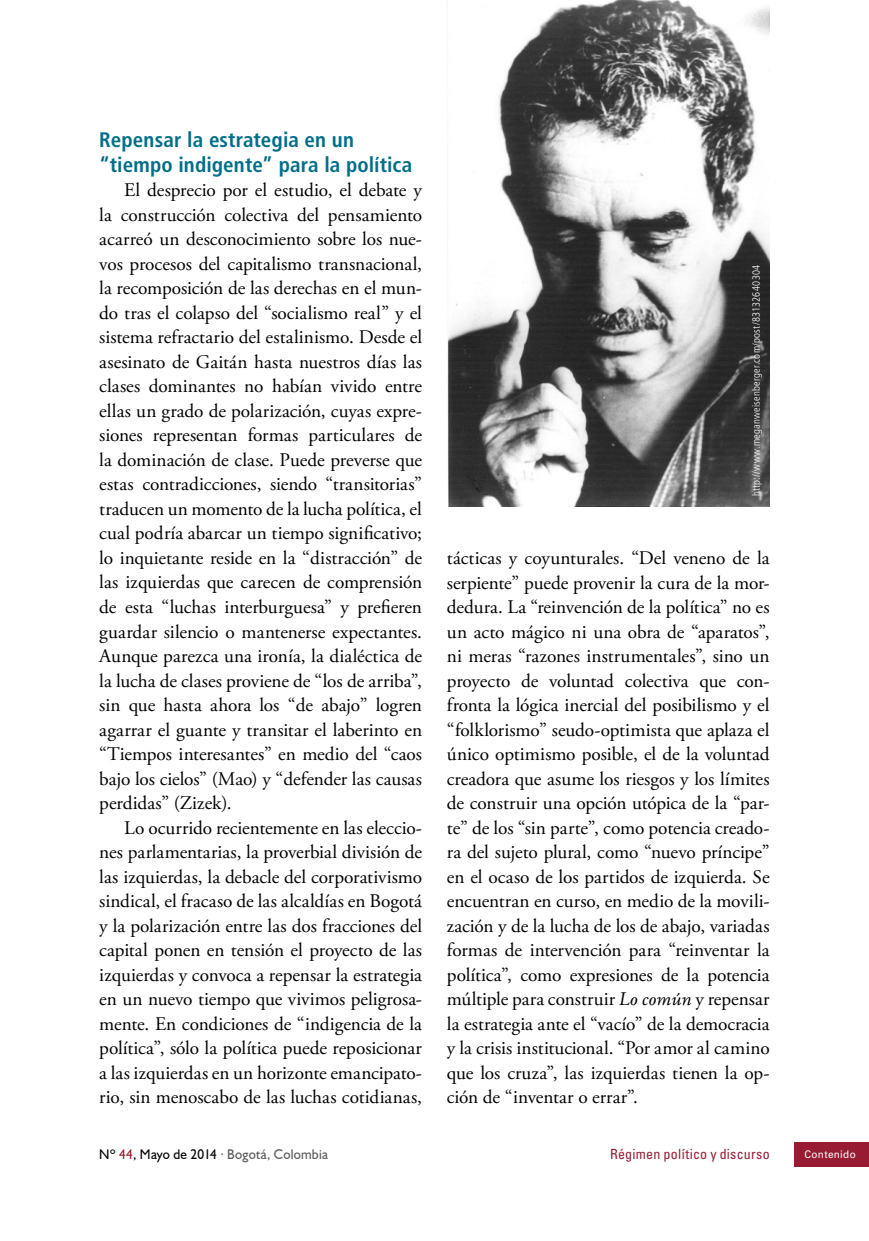
<style>
.page{position:relative;width:869px;height:1241px;background:#fff}
.page>*{position:absolute;margin:0;border:0;box-sizing:border-box;transform-origin:0 0}
.t1{font:700 condensed 21px/24.5px "Frutiger LT Std";letter-spacing:.005em;color:#006e88}
.t2{font:19.25px/24.5px "Adobe Garamond Pro";letter-spacing:-.005em;color:#000;text-align:justify}
.t3{font:14px "Humanist 521 BT";letter-spacing:.02em;color:#58595b;scale:.95 1}
.t4{font:condensed 14px "Univers LT Std";letter-spacing:.02em;color:#971b32}
.t5{font:300 condensed 10.5px "Frutiger LT Std";letter-spacing:.025em;color:#fff}
.t6{font:10.5px "Univers LT Std";letter-spacing:.035em;color:#fff;scale:.95 1}
.s1{font-style:italic}
.s2{color:#000}
.s3{color:#971b32}
</style>
<div class="page">
<div style="left:794px;top:1141px;width:74px;height:25px;background:#971b32"></div>
<img style="left:447px;top:0;width:322px;height:506px">
<p class="t1" style="left:99px;top:128px;width:314px">Repensar la estrategia en un “tiempo indigente” para la política</p>
<p class="t2" style="left:99px;top:178px;width:324px;text-indent:25px">El desprecio por el estudio, el debate y la construcción colectiva del pensamiento acarreó un desconocimiento sobre los nue&shy;vos procesos del capitalismo transnacional, la recomposición de las derechas en el mun&shy;do tras el colapso del “socialismo real” y el sistema refractario del estalinismo. Desde el asesinato de Gaitán hasta nuestros días las clases dominantes no habían vivido entre ellas un grado de polarización, cuyas expre&shy;siones representan formas particulares de la dominación de clase. Puede preverse que estas contradicciones, siendo “transitorias” traducen un momento de la lucha política, el cual podría abarcar un tiempo significativo; lo inquietante reside en la “distracción” de las izquierdas que carecen de comprensión de esta “luchas interburguesa” y prefieren guardar silencio o mantenerse expectantes.<br>Aunque parezca una ironía, la dialéctica de la lucha de clases proviene de “los de arriba”, sin que hasta ahora los “de abajo” logren agarrar el guante y transitar el laberinto en “Tiempos interesantes” en medio del “caos bajo los cielos” (Mao) y “defender las causas perdidas” (Zizek).</p>
<p class="t2" style="left:99px;top:815px;width:324px;text-indent:25px">Lo ocurrido recientemente en las eleccio&shy;nes parlamentarias, la proverbial división de las izquierdas, la debacle del corporativismo sindical, el fracaso de las alcaldías en Bogotá y la polarización entre las dos fracciones del capital ponen en tensión el proyecto de las izquierdas y convoca a repensar la estrategia en un nuevo tiempo que vivimos peligrosa&shy;mente. En condiciones de “indigencia de la política”, sólo la política puede reposicionar a las izquierdas en un horizonte emancipato&shy;rio, sin menoscabo de las luchas cotidianas,</p>
<p class="t5" style="left:749px;top:496px;width:233px;rotate:-90deg">http://www.meganweisenberger.com/post/83132640304</p>
<p class="t2" style="left:446px;top:546px;width:324px">tácticas y coyunturales. “Del veneno de la serpiente” puede provenir la cura de la mor&shy;dedura. La “reinvención de la política” no es un acto mágico ni una obra de “aparatos”, ni meras “razones instrumentales”, sino un proyecto de voluntad colectiva que con&shy;fronta la lógica inercial del posibilismo y el “folklorismo” seudo-optimista que aplaza el único optimismo posible, el de la voluntad creadora que asume los riesgos y los límites de construir una opción utópica de la “par&shy;te” de los “sin parte”, como potencia creado&shy;ra del sujeto plural, como “nuevo príncipe” en el ocaso de los partidos de izquierda. Se encuentran en curso, en medio de la movili&shy;zación y de la lucha de los de abajo, variadas formas de intervención para “reinventar la política”, como expresiones de la potencia múltiple para construir <span class="s1">Lo común</span> y repensar la estrategia ante el “vacío” de la democracia y la crisis institucional. “Por amor al camino que los cruza”, las izquierdas tienen la op&shy;ción de “inventar o errar”.</p>
<p class="t4" style="left:609px;top:1145px;width:161px">Régimen político y discurso</p>
<p class="t3" style="left:99px;top:1145px;width:242px"><span class="s2">Nº</span> <span class="s3">44</span><span class="s2">, Mayo de 2014</span> · Bogotá, Colombia</p>
<p class="t6" style="left:804px;top:1147px;width:56px">Contenido</p>
</div>
